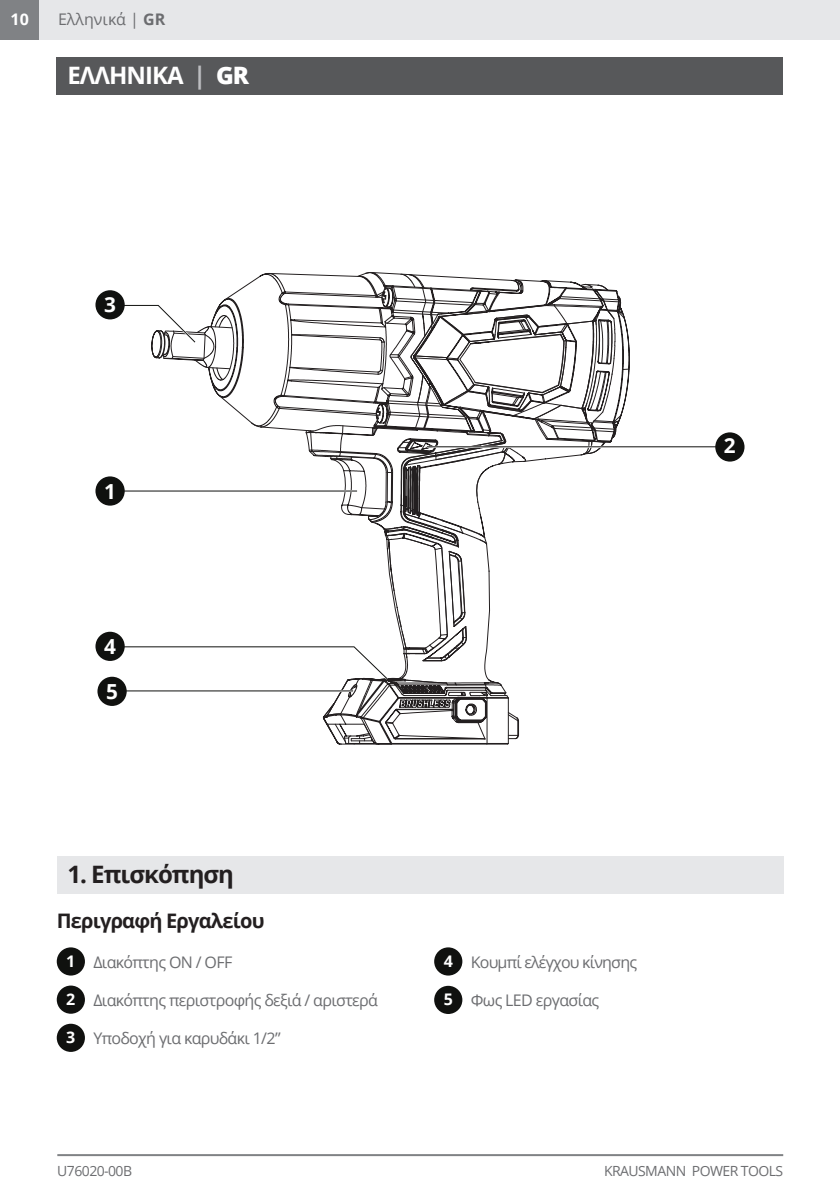
<style>
.page{position:relative;width:840px;height:1191px;background:#fff}
.page>*{position:absolute;margin:0;border:0;box-sizing:border-box;transform-origin:0 0}
.t1{font:700 24px "Open Sans";letter-spacing:-.04em;color:#231f20}
.t2{font:700 24px "Open Sans";letter-spacing:-.04em;color:#fff}
.t3{font:700 20.8px "Open Sans";color:#fff}
.t4{font:700 20px "Open Sans";letter-spacing:-.04em;color:#231f20}
.t5{font:16px "Open Sans";letter-spacing:-.04em;color:#6c6d70}
.t6{font:16px "Open Sans";color:#6c6d70}
.t7{font:700 16px "Open Sans";color:#fff}
.t8{font:14px "Open Sans";letter-spacing:-.04em;color:#6c6d70}
.s1{font-weight:700}
.s2{color:#bcbdc0}
.s3{font-weight:800}
.s4{font-weight:700;color:#fff}
</style>
<div class="page">
<div style="left:0;top:0;width:40px;height:40px;background:#808285"></div>
<hr style="left:57px;top:1154px;width:725px;height:2px;background:#808285">
<div style="left:57px;top:57px;width:725px;height:38px;background:#57585a"></div>
<div style="left:57px;top:947px;width:28px;height:28px;background:#10110f;border-radius:50%"></div>
<div style="left:57px;top:985px;width:28px;height:28px;background:#10110f;border-radius:50%"></div>
<div style="left:57px;top:1023px;width:28px;height:29px;background:#10110f;border-radius:50%"></div>
<div style="left:434px;top:985px;width:28px;height:29px;background:#10110f;border-radius:50%"></div>
<div style="left:57px;top:856px;width:725px;height:38px;background:#e6e7e9"></div>
<div style="left:434px;top:947px;width:28px;height:28px;background:#10110f;border-radius:50%"></div>
<svg style="left:155px;top:289px;width:474px;height:148px"></svg>
<svg style="left:194px;top:274px;width:410px;height:471px"></svg>
<svg style="left:96px;top:446px;width:412px;height:260px"></svg>
<svg style="left:107px;top:303px;width:91px;height:42px"></svg>
<hr style="left:110px;top:690px;width:243px;height:2px;background:#fff">
<hr style="left:110px;top:690px;width:243px;height:1px;background:#10110f">
<hr style="left:111px;top:490px;width:246px;height:2px;background:#fff">
<hr style="left:111px;top:490px;width:246px;height:1px;background:#10110f">
<hr style="left:426px;top:446px;width:304px;height:2px;background:#fff">
<hr style="left:426px;top:446px;width:304px;height:1px;background:#10110f">
<div style="left:95px;top:290px;width:30px;height:29px;background:#10110f;border-radius:50%"></div>
<div style="left:97px;top:676px;width:30px;height:30px;background:#10110f;border-radius:50%"></div>
<div style="left:95px;top:476px;width:30px;height:29px;background:#10110f;border-radius:50%"></div>
<div style="left:95px;top:632px;width:30px;height:29px;background:#10110f;border-radius:50%"></div>
<div style="left:714px;top:432px;width:30px;height:29px;background:#10110f;border-radius:50%"></div>
<div style="left:40px;top:0;width:799px;height:40px;background:#e6e7e9"></div>
<p class="t7" style="left:11px;top:8px;width:20px">10</p>
<p class="t6" style="left:58px;top:8px;width:109px">Ελληνικά | <span class="s1">GR</span></p>
<h1 class="t2" style="left:67px;top:58px;width:183px">ΕΛΛΗΝΙΚΑ <span class="s2">|</span> <span class="s3">GR</span></h1>
<h2 class="t3" style="left:104px;top:290px;width:13px">3</h2>
<h2 class="t3" style="left:104px;top:476px;width:13px">1</h2>
<h2 class="t3" style="left:104px;top:631px;width:13px">4</h2>
<h2 class="t3" style="left:106px;top:676px;width:13px">5</h2>
<h1 class="t1" style="left:67px;top:857px;width:168px">1. Επισκόπηση</h1>
<p class="t4" style="left:57px;top:907px;width:209px">Περιγραφή Εργαλείου</p>
<p class="t7" style="left:66px;top:950px;width:11px">1</p>
<p class="t7" style="left:66px;top:988px;width:11px">2</p>
<p class="t7" style="left:66px;top:1026px;width:11px">3</p>
<p class="t5" style="left:93px;top:951px;width:140px">Διακόπτης ON / OFF</p>
<p class="t5" style="left:93px;top:989px;width:286px">Διακόπτης περιστροφής δεξιά / αριστερά</p>
<p class="t5" style="left:93px;top:1027px;width:189px">Υποδοχή για καρυδάκι 1/2”</p>
<p class="t5" style="left:443px;top:951px;width:195px"><span class="s4">4</span> Kουμπί ελέγχου κίνησης</p>
<p class="t7" style="left:443px;top:988px;width:11px">5</p>
<p class="t5" style="left:470px;top:989px;width:130px">Φως LED εργασίας</p>
<h2 class="t3" style="left:723px;top:430px;width:13px">2</h2>
<p class="t8" style="left:57px;top:1161px;width:76px">U76020-00B</p>
<p class="t8" style="left:603px;top:1161px;width:181px">KRAUSMANN POWER TOOLS</p>
</div>
